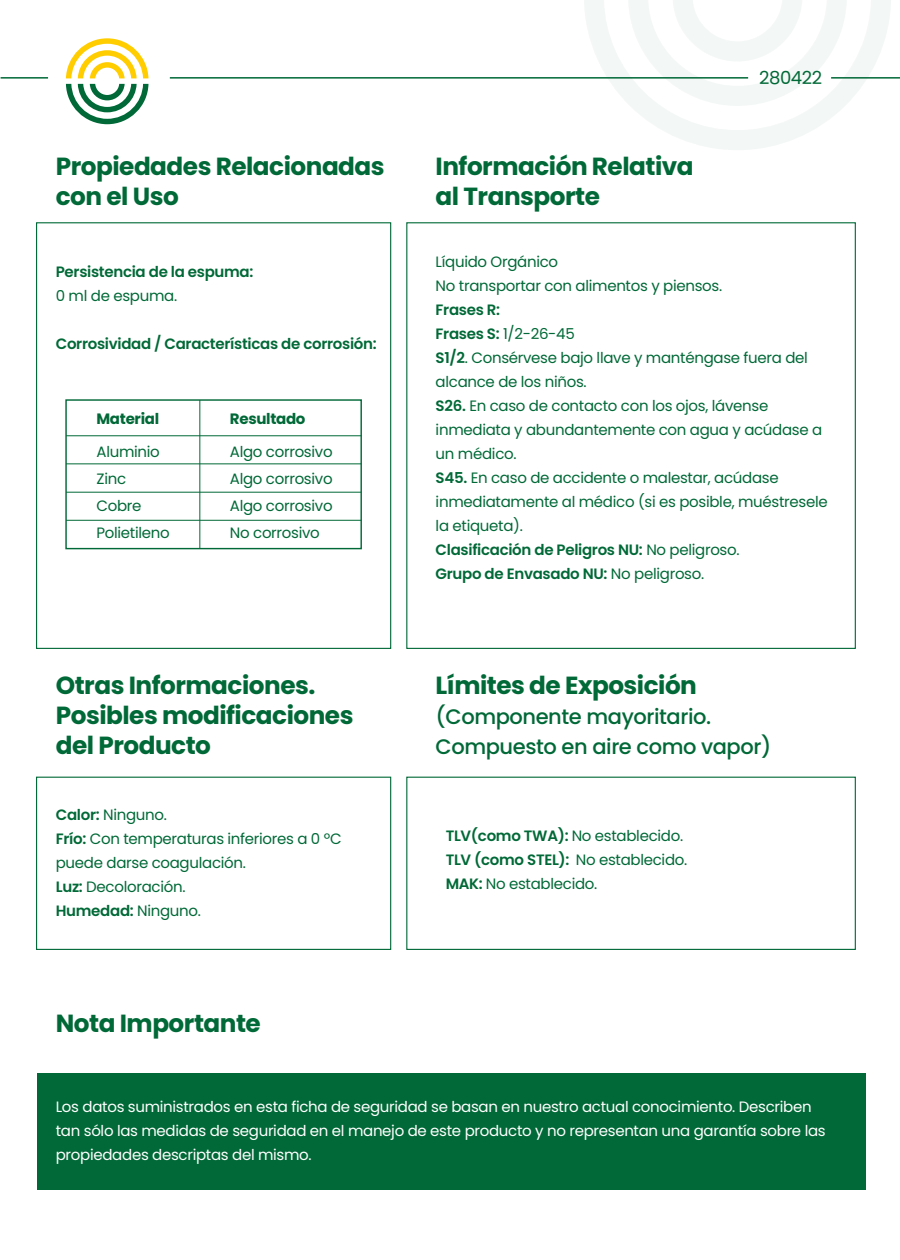
<style>
.page{position:relative;width:900px;height:1260px;background:#fff}
.page>*{position:absolute;margin:0;border:0;box-sizing:border-box;transform-origin:0 0}
.t1{font:700 24.75px/30px "Poppins";letter-spacing:-.02em;color:#006937}
.t2{font:500 21px/30px "Poppins";letter-spacing:-.02em;color:#006937}
.t3{font:18px "Poppins";letter-spacing:-.02em;color:#006937}
.t4{font:15px/24px "Poppins";letter-spacing:-.02em;color:#006937}
.t5{font:15px/24px "Poppins";letter-spacing:-.02em;color:#fff}
.t6{font:600 15px "Poppins";letter-spacing:-.02em;color:#006937}
.t7{font:700 15px "Poppins";letter-spacing:-.02em;color:#006937}
.s1{font-weight:600}
</style>
<div class="page">
<div style="left:37px;top:1073px;width:829px;height:117px;background:#006937"></div>
<svg style="left:66px;top:38px;width:82px;height:40px"></svg>
<svg style="left:66px;top:84px;width:82px;height:40px"></svg>
<hr style="left:170px;top:77px;width:578px;height:2px;background:#006937">
<hr style="left:831px;top:77px;width:69px;height:2px;background:#006937">
<svg style="left:584px;top:0;width:307px;height:150px"></svg>
<svg style="left:628px;top:0;width:219px;height:106px"></svg>
<div style="left:36px;top:222px;width:355px;height:427px;border:1px solid #006937"></div>
<div style="left:36px;top:777px;width:355px;height:173px;border:1px solid #006937"></div>
<div style="left:406px;top:777px;width:450px;height:173px;border:1px solid #006937"></div>
<hr style="left:1px;top:77px;width:47px;height:2px;background:#006937">
<div style="left:65px;top:399px;width:297px;height:150px;border:1px solid #006937"></div>
<hr style="left:66px;top:435px;width:295px;height:1px;background:#006937">
<hr style="left:66px;top:463px;width:295px;height:1px;background:#006937">
<hr style="left:66px;top:492px;width:295px;height:1px;background:#006937">
<hr style="left:66px;top:520px;width:295px;height:1px;background:#006937">
<hr style="left:199px;top:400px;width:1px;height:149px;background:#006937">
<h1 class="t1" style="left:56px;top:151px;width:330px">Propiedades Relacionadas con el Uso</h1>
<p class="t6" style="left:56px;top:263px;width:199px">Persistencia de la espuma:</p>
<p class="t4" style="left:56px;top:284px;width:123px">0 ml de espuma.</p>
<p class="t6" style="left:56px;top:335px;width:322px">Corrosividad / Características de corrosión:</p>
<p class="t7" style="left:97px;top:410px;width:64px">Material</p>
<p class="t4" style="left:97px;top:438px;width:75px;line-height:27px">Aluminio<br>Zinc<br>Cobre<br>Polietileno</p>
<p class="t7" style="left:230px;top:410px;width:77px">Resultado</p>
<p class="t4" style="left:230px;top:438px;width:104px;line-height:27px;text-align:justify">Algo corrosivo Algo corrosivo Algo corrosivo No corrosivo</p>
<h1 class="t1" style="left:436px;top:151px;width:259px">Información Relativa al Transporte</h1>
<p class="t3" style="left:759px;top:67px;width:65px">280422</p>
<p class="t4" style="left:436px;top:250px;width:288px">Líquido Orgánico<br>No transportar con alimentos y piensos.</p>
<p class="t4" style="left:436px;top:298px;width:394px"><span class="s1">Frases R:<br>Frases S:</span> 1/2-26-45<br><span class="s1">S1/2</span>. Consérvese bajo llave y manténgase fuera del alcance de los niños.<br><span class="s1">S26.</span> En caso de contacto con los ojos, lávense inmediata y abundantemente con agua y acúdase a un médico.<br><span class="s1">S45.</span> En caso de accidente o malestar, acúdase inmediatamente al médico (si es posible, muéstresele la etiqueta).<br><span class="s1">Clasificación de Peligros NU:</span> No peligroso.<br><span class="s1">Grupo de Envasado NU:</span> No peligroso.</p>
<h1 class="t1" style="left:56px;top:670px;width:299px">Otras Informaciones.<br>Posibles modificaciones del Producto</h1>
<h1 class="t1" style="left:436px;top:670px;width:263px">Límites de Exposición</h1>
<h2 class="t2" style="left:436px;top:702px;width:337px">(Componente mayoritario.<br>Compuesto en aire como vapor)</h2>
<p class="t4" style="left:56px;top:803px;width:287px"><span class="s1">Calor:</span> Ninguno.<br><span class="s1">Frío:</span> Con temperaturas inferiores a 0 ºC puede darse coagulación.<br><span class="s1">Luz:</span> Decoloración.<br><span class="s1">Humedad:</span> Ninguno.</p>
<h1 class="t1" style="left:56px;top:1009px;width:207px">Nota Importante</h1>
<p class="t4" style="left:446px;top:824px;width:243px"><span class="s1">TLV(como TWA):</span> No establecido.<br><span class="s1">TLV (como STEL):</span> No establecido.<br><span class="s1">MAK:</span> No establecido.</p>
<p class="t5" style="left:56px;top:1095px;width:771px">Los datos suministrados en esta ficha de seguridad se basan en nuestro actual conocimiento. Describen tan sólo las medidas de seguridad en el manejo de este producto y no representan una garantía sobre las propiedades descriptas del mismo.</p>
</div>
